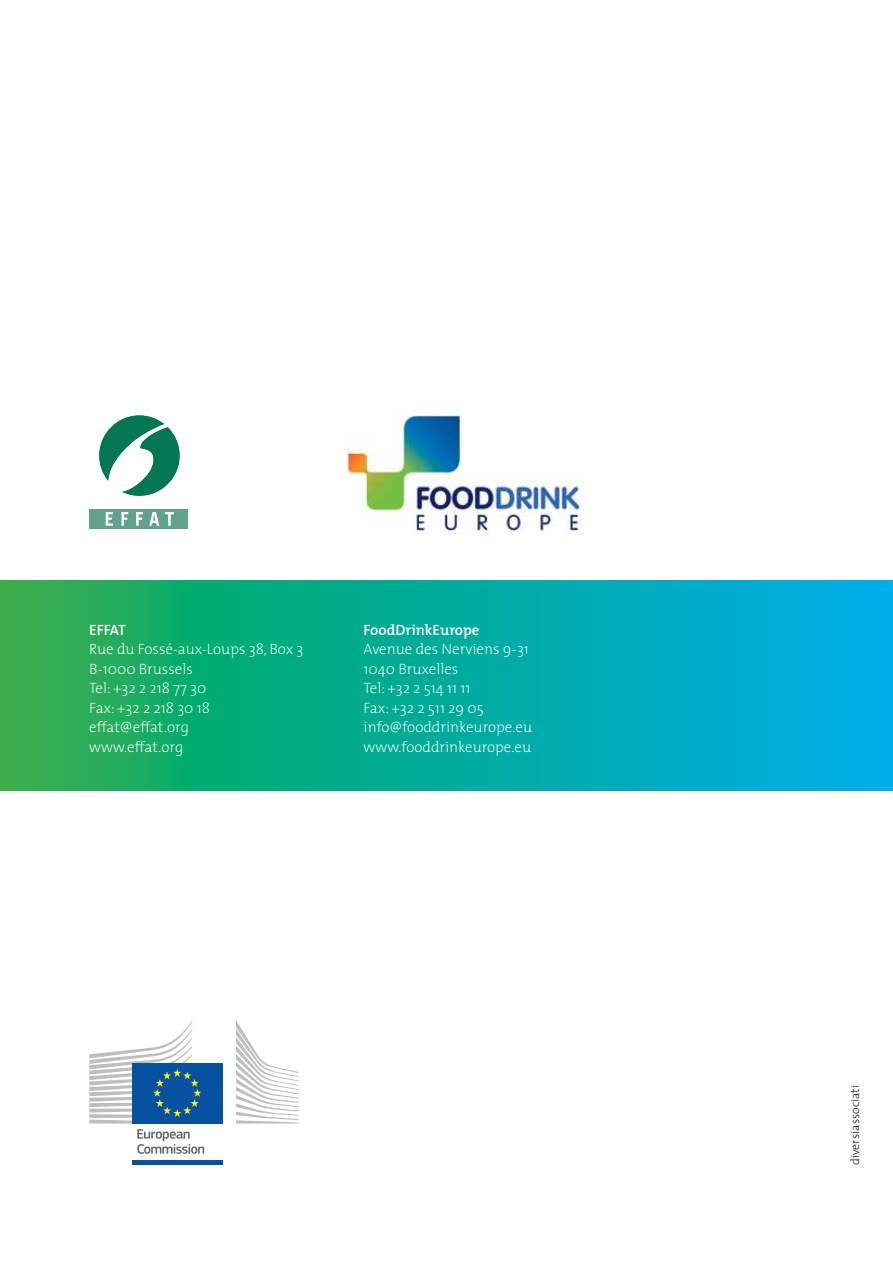
<style>
.page{position:relative;width:893px;height:1263px;background:#fff}
.page>*{position:absolute;margin:0;border:0;box-sizing:border-box;transform-origin:0 0}
.t1{font:200 15px/19.5px "The Mix";color:#fff}
.t2{font:600 15px "The Mix";color:#fff}
.t3{font:200 12px "The Mix";color:#000}
</style>
<div class="page">
<svg style="left:137px;top:1129px;width:67px;height:25px"></svg>
<div style="left:132px;top:1160px;width:90px;height:5px;background:#0651a0"></div>
<svg style="left:236px;top:1020px;width:63px;height:103px"></svg>
<div style="left:132px;top:1063px;width:90px;height:60px;background:#0651a0"></div>
<svg style="left:89px;top:1021px;width:112px;height:102px"></svg>
<svg style="left:0;top:580px;width:893px;height:211px;background:#09ac97"></svg>
<svg style="left:99px;top:415px;width:81px;height:81px"></svg>
<div style="left:89px;top:509px;width:99px;height:20px;background:#61a28c"></div>
<svg style="left:106px;top:512px;width:7px;height:14px"></svg>
<svg style="left:121px;top:512px;width:7px;height:14px"></svg>
<svg style="left:136px;top:512px;width:7px;height:14px"></svg>
<svg style="left:149px;top:512px;width:10px;height:14px"></svg>
<svg style="left:165px;top:512px;width:9px;height:14px"></svg>
<img style="left:343px;top:406px;width:240px;height:134px">
<p class="t2" style="left:89px;top:617px;width:38px">EFFAT</p>
<p class="t1" style="left:89px;top:639px;width:216px">Rue du Fossé-aux-Loups 38, Box 3<br>B-1000 Brussels<br>Tel: +32 2 218 77 30<br>Fax: +32 2 218 30 18 effat@effat.org<br>www.effat.org</p>
<p class="t2" style="left:364px;top:617px;width:118px">FoodDrinkEurope</p>
<p class="t1" style="left:364px;top:639px;width:170px">Avenue des Nerviens 9-31<br>1040 Bruxelles<br>Tel: +32 2 514 11 11<br>Fax: +32 2 511 29 05 info@fooddrinkeurope.eu www.fooddrinkeurope.eu</p>
<p class="t3" style="left:845px;top:1165px;width:82px;rotate:-90deg">diversiassociati</p>
</div>
